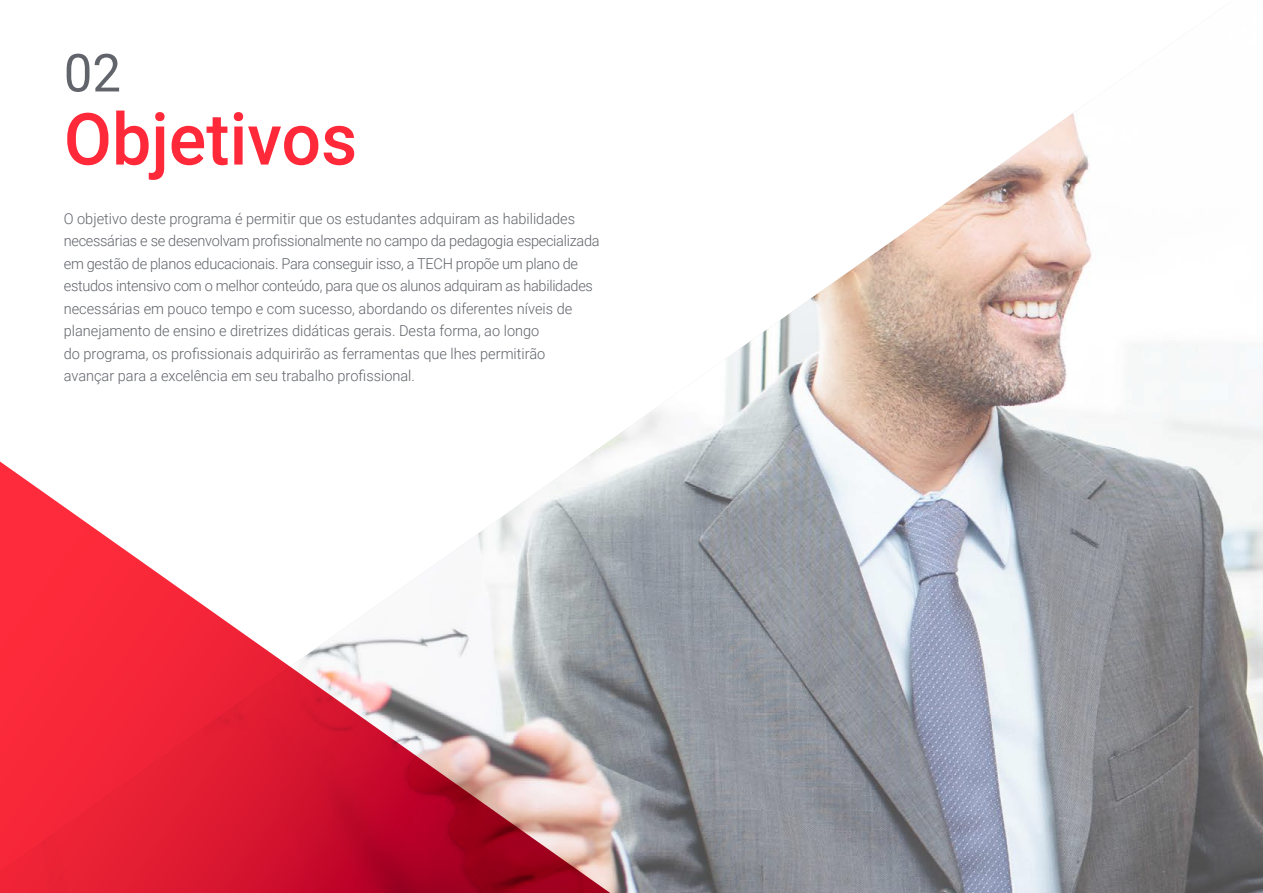
<style>
.page{position:relative;width:1263px;height:893px;background:#fff}
.page>*{position:absolute;margin:0;border:0;box-sizing:border-box;transform-origin:0 0}
.t1{font:500 72px "Roboto";color:#ff293a}
.t2{font:52.5px "Roboto";color:#61646a}
.t3{font:300 15px/22.5px "Roboto";color:#61646a}
</style>
<div class="page">
<img style="left:602px;top:113px;width:661px;height:780px">
<svg style="left:0;top:446px;width:640px;height:447px"></svg>
<h2 class="t2" style="left:64px;top:36px;width:59px">02</h2>
<h1 class="t1" style="left:64px;top:89px;width:295px">Objetivos</h1>
<p class="t3" style="left:64px;top:207px;width:537px">O objetivo deste programa é permitir que os estudantes adquiram as habilidades necessárias e se desenvolvam profissionalmente no campo da pedagogia especializada em gestão de planos educacionais. Para conseguir isso, a TECH propõe um plano de estudos intensivo com o melhor conteúdo, para que os alunos adquiram as habilidades necessárias em pouco tempo e com sucesso, abordando os diferentes níveis de planejamento de ensino e diretrizes didáticas gerais. Desta forma, ao longo<br>do programa, os profissionais adquirirão as ferramentas que lhes permitirão avançar para a excelência em seu trabalho profissional.</p>
</div>
